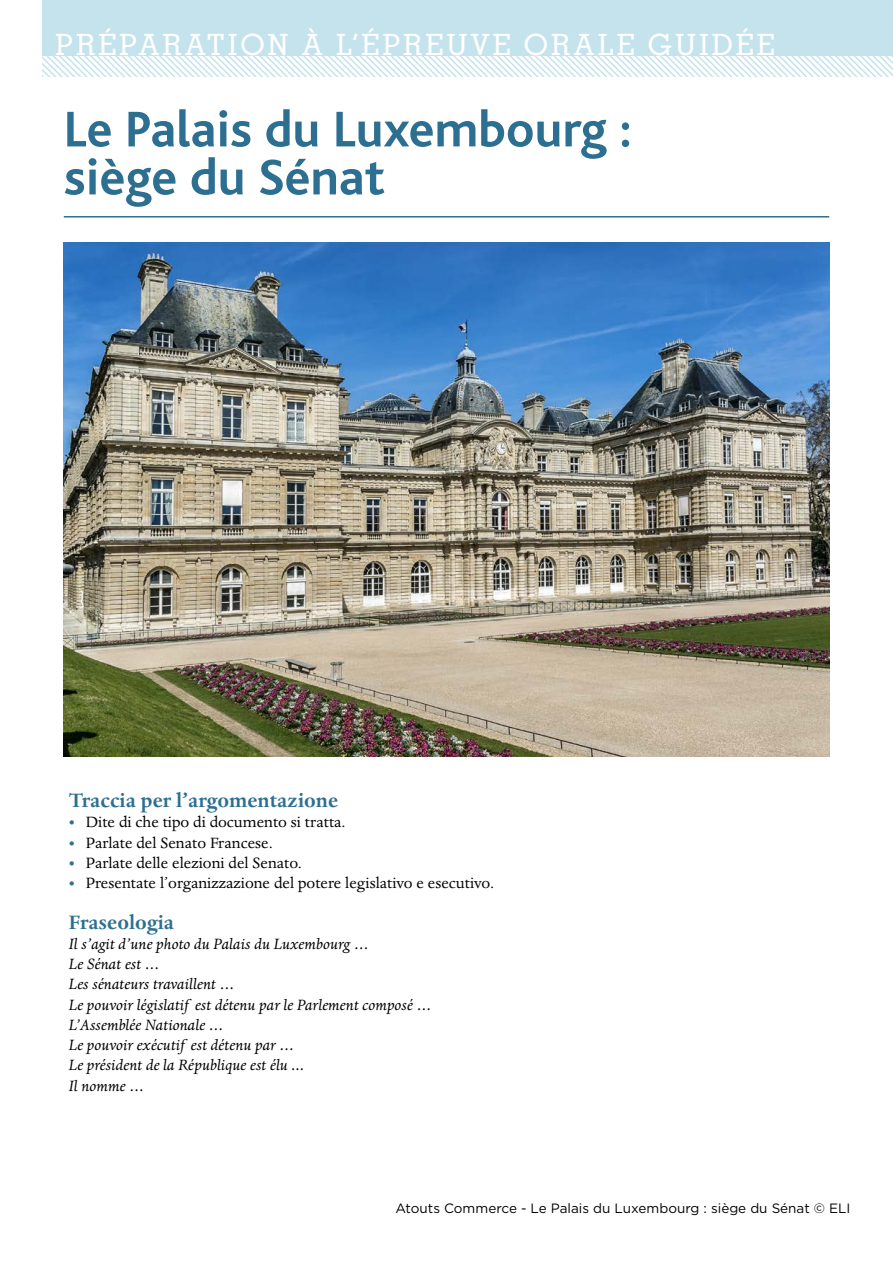
<style>
.page{position:relative;width:893px;height:1263px;background:#fff}
.page>*{position:absolute;margin:0;border:0;box-sizing:border-box;transform-origin:0 0}
.t1{font:700 52.5px/48px "Bliss";color:#2d6f91}
.t2{font:500 29.25px "Memphis LT Std";letter-spacing:.1em;color:#fff}
.t3{font:700 22.5px "Dante MT Std";color:#2d6f91}
.t4{font:italic 17.25px/20.2px "Dante MT Std";color:#000}
.t5{font:17.25px "Dante MT Std";color:#000}
.t6{font:13.5px "Gotham HTF";color:#000}
.s1{color:#2d6f91}
</style>
<div class="page">
<hr style="left:64px;top:216px;width:765px;height:2px;background:#2d6f91">
<div style="left:43px;top:0;width:850px;height:55px;background:#c5e3ed"></div>
<svg style="left:43px;top:55px;width:850px;height:22px"></svg>
<img style="left:64px;top:242px;width:765px;height:514px">
<h2 class="t2" style="left:55px;top:27px;width:721px">PRÉPARATION À L’ÉPREUVE ORALE GUIDÉE</h2>
<h1 class="t1" style="left:64px;top:106px;width:569px">Le Palais du Luxembourg : siège du Sénat</h1>
<h3 class="t3" style="left:69px;top:788px;width:271px">Traccia per l’argomentazione</h3>
<p class="t5" style="left:69px;top:812px;width:278px"><span class="s1">•</span> Dite di che tipo di documento si tratta.</p>
<p class="t5" style="left:69px;top:832px;width:205px"><span class="s1">•</span> Parlate del Senato Francese.</p>
<p class="t5" style="left:69px;top:852px;width:235px"><span class="s1">•</span> Parlate delle elezioni del Senato.</p>
<p class="t5" style="left:69px;top:873px;width:427px"><span class="s1">•</span> Presentate l’organizzazione del potere legislativo e esecutivo.</p>
<h3 class="t3" style="left:69px;top:910px;width:107px">Fraseologia</h3>
<p class="t4" style="left:69px;top:934px;width:364px">Il s’agit d’une photo du Palais du Luxembourg …<br>Le Sénat est …<br>Les sénateurs travaillent …<br>Le pouvoir législatif est détenu par le Parlement composé …<br>L’Assemblée Nationale …<br>Le pouvoir exécutif est détenu par …<br>Le président de la République est élu ...<br>Il nomme …</p>
<p class="t6" style="left:395px;top:1201px;width:457px">Atouts Commerce - Le Palais du Luxembourg : siège du Sénat © ELI</p>
</div>
